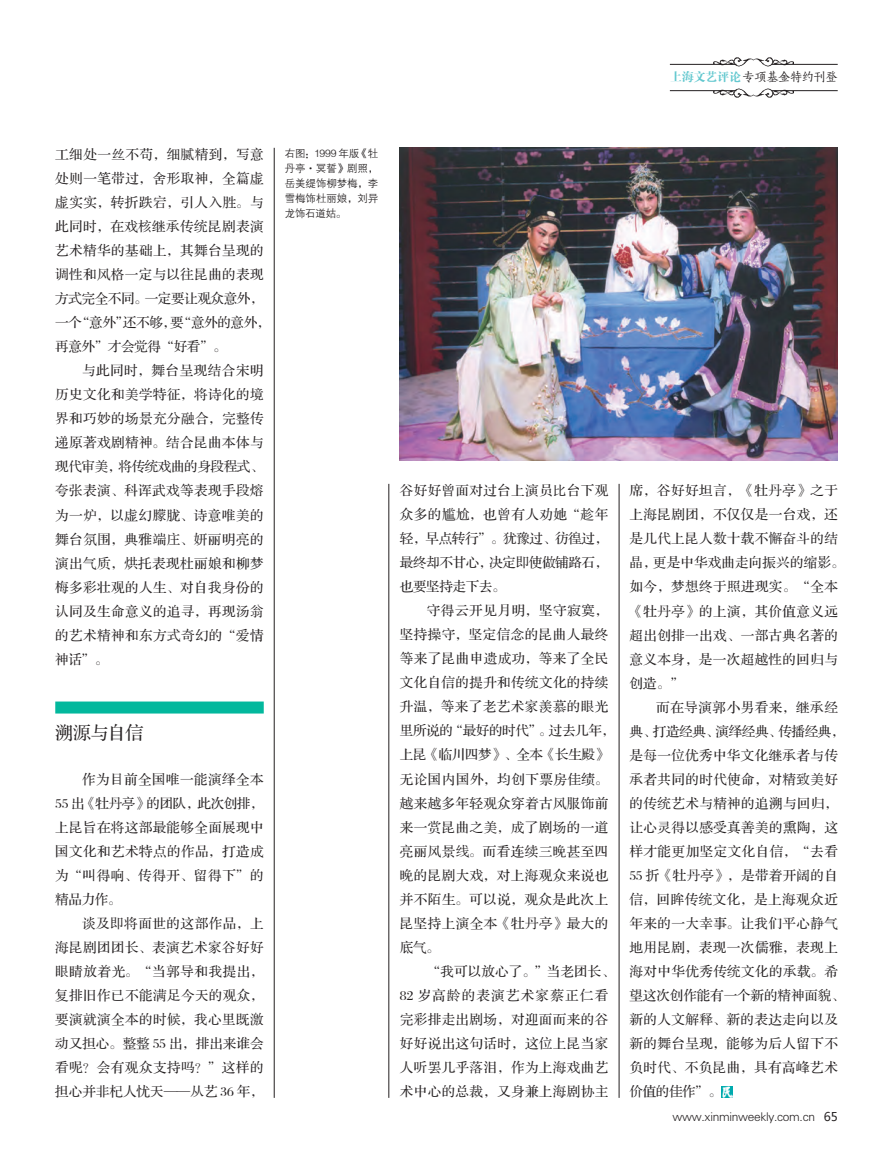
<style>
.page{position:relative;width:893px;height:1157px;background:#fff}
.page>*{position:absolute;margin:0;border:0;box-sizing:border-box;transform-origin:0 0}
.t1{font:18px "FZS3 K GBK1 0";letter-spacing:-.025em;color:#231f20}
.t2{font:13.5px "FZS3 JW GB1 0";letter-spacing:.035em;color:#231f20}
.t3{font:13.5px "FZS3 JW GB1 0";letter-spacing:-.025em;color:#231f20}
.t4{font:13.5px "FZS3 JW GB1 0";letter-spacing:.005em;color:#231f20}
.t5{font:13.5px "FZS3 JW GB1 0";letter-spacing:.015em;color:#231f20}
.t6{font:13.5px "FZS3 JW GB1 0";letter-spacing:-.005em;color:#231f20}
.t7{font:13.5px "FZS3 JW GB1 0";letter-spacing:.095em;color:#231f20}
.t8{font:12.15px "FZSKBXKJW GB1 0";letter-spacing:-.025em;color:#231f20}
.t9{font:12px "FZXH1 JW GB1 0";letter-spacing:-.025em;color:#231f20}
.t10{font:10.5px/15px "FZZDXJW GB1 0";letter-spacing:-.01em;color:#231f20;text-align:justify}
.s1{font-family:"FZDBSJW GB1 0";color:#63c8cf}
.s2{font-family:"Microsoft Ya Hei"}
</style>
<div class="page">
<img style="left:714px;top:57px;width:80px;height:10px">
<hr style="left:670px;top:64px;width:66px;height:1px;background:#231f20">
<hr style="left:771px;top:64px;width:67px;height:1px;background:#231f20">
<img style="left:714px;top:88px;width:80px;height:10px">
<hr style="left:670px;top:90px;width:66px;height:1px;background:#231f20">
<hr style="left:771px;top:90px;width:67px;height:1px;background:#231f20">
<hr style="left:389px;top:484px;width:1px;height:613px;background:#231f20">
<hr style="left:619px;top:484px;width:1px;height:613px;background:#231f20">
<hr style="left:274px;top:148px;width:1px;height:949px;background:#231f20">
<svg style="left:722px;top:1086px;width:11px;height:11px"></svg>
<div style="left:55px;top:701px;width:209px;height:12px;background:#03b89d"></div>
<img style="left:400px;top:148px;width:438px;height:312px">
<p class="t8" style="left:670px;top:71px;width:169px"><span class="s1">上海文艺评论</span>专项基金特约刊登</p>
<p class="t2" style="left:55px;top:148px;width:210px">工细处一丝不苟，细腻精到，写意</p>
<p class="t2" style="left:55px;top:172px;width:210px">处则一笔带过，舍形取神，全篇虚</p>
<p class="t2" style="left:55px;top:196px;width:210px">虚实实，转折跌宕，引人入胜。与</p>
<p class="t2" style="left:55px;top:220px;width:210px">此同时，在戏核继承传统昆剧表演</p>
<p class="t2" style="left:55px;top:244px;width:210px">艺术精华的基础上，其舞台呈现的</p>
<p class="t2" style="left:55px;top:268px;width:210px">调性和风格一定与以往昆曲的表现</p>
<p class="t3" style="left:55px;top:292px;width:210px">方式完全不同。一定要让观众意外，</p>
<p class="t3" style="left:55px;top:316px;width:217px">一个“意外”还不够，要“意外的意外，</p>
<p class="t3" style="left:55px;top:340px;width:173px">再意外”才会觉得“好看”。</p>
<p class="t2" style="left:82px;top:364px;width:183px">与此同时，舞台呈现结合宋明</p>
<p class="t2" style="left:55px;top:388px;width:210px">历史文化和美学特征，将诗化的境</p>
<p class="t2" style="left:55px;top:412px;width:210px">界和巧妙的场景充分融合，完整传</p>
<p class="t2" style="left:55px;top:436px;width:210px">递原著戏剧精神。结合昆曲本体与</p>
<p class="t3" style="left:55px;top:460px;width:210px">现代审美，将传统戏曲的身段程式、</p>
<p class="t2" style="left:55px;top:484px;width:210px">夸张表演、科诨武戏等表现手段熔</p>
<p class="t2" style="left:55px;top:508px;width:210px">为一炉，以虚幻朦胧、诗意唯美的</p>
<p class="t2" style="left:55px;top:532px;width:210px">舞台氛围，典雅端庄、妍丽明亮的</p>
<p class="t2" style="left:55px;top:556px;width:210px">演出气质，烘托表现杜丽娘和柳梦</p>
<p class="t2" style="left:55px;top:580px;width:210px">梅多彩壮观的人生、对自我身份的</p>
<p class="t2" style="left:55px;top:604px;width:210px">认同及生命意义的追寻，再现汤翁</p>
<p class="t2" style="left:55px;top:628px;width:210px">的艺术精神和东方式奇幻的“爱情</p>
<p class="t2" style="left:55px;top:652px;width:54px">神话”。</p>
<p class="t10" style="left:285px;top:146px;width:95px">右图：1999 年版《牡丹亭·冥誓》剧照，岳美缇饰柳梦梅，李雪梅饰杜丽娘，刘异龙饰石道姑。</p>
<p class="t1" style="left:55px;top:724px;width:90px">溯源与自信</p>
<p class="t2" style="left:82px;top:772px;width:183px">作为目前全国唯一能演绎全本</p>
<p class="t3" style="left:55px;top:796px;width:210px">55 出《牡丹亭》的团队，此次创排，</p>
<p class="t2" style="left:55px;top:820px;width:210px">上昆旨在将这部最能够全面展现中</p>
<p class="t2" style="left:55px;top:844px;width:210px">国文化和艺术特点的作品，打造成</p>
<p class="t2" style="left:55px;top:868px;width:210px">为“叫得响、传得开、留得下”的</p>
<p class="t2" style="left:55px;top:892px;width:68px">精品力作。</p>
<p class="t2" style="left:82px;top:916px;width:183px">谈及即将面世的这部作品，上</p>
<p class="t2" style="left:55px;top:940px;width:210px">海昆剧团团长、表演艺术家谷好好</p>
<p class="t2" style="left:55px;top:964px;width:210px">眼睛放着光。“当郭导和我提出，</p>
<p class="t2" style="left:55px;top:988px;width:210px">复排旧作已不能满足今天的观众，</p>
<p class="t2" style="left:55px;top:1012px;width:210px">要演就演全本的时候，我心里既激</p>
<p class="t4" style="left:55px;top:1036px;width:210px">动又担心。整整 55 出，排出来谁会</p>
<p class="t2" style="left:55px;top:1060px;width:210px">看呢？会有观众支持吗？”这样的</p>
<p class="t4" style="left:55px;top:1084px;width:210px">担心并非杞人忧天——从艺 36 年，</p>
<p class="t2" style="left:400px;top:484px;width:210px">谷好好曾面对过台上演员比台下观</p>
<p class="t2" style="left:400px;top:508px;width:210px">众多的尴尬，也曾有人劝她“趁年</p>
<p class="t3" style="left:400px;top:532px;width:210px">轻，早点转行”。犹豫过、彷徨过，</p>
<p class="t3" style="left:400px;top:556px;width:210px">最终却不甘心，决定即使做铺路石，</p>
<p class="t3" style="left:400px;top:580px;width:107px">也要坚持走下去。</p>
<p class="t2" style="left:427px;top:604px;width:183px">守得云开见月明，坚守寂寞，</p>
<p class="t2" style="left:400px;top:628px;width:210px">坚持操守，坚定信念的昆曲人最终</p>
<p class="t2" style="left:400px;top:652px;width:210px">等来了昆曲申遗成功，等来了全民</p>
<p class="t2" style="left:400px;top:676px;width:210px">文化自信的提升和传统文化的持续</p>
<p class="t2" style="left:400px;top:700px;width:210px">升温，等来了老艺术家羡慕的眼光</p>
<p class="t3" style="left:400px;top:724px;width:217px">里所说的“最好的时代”。过去几年，</p>
<p class="t3" style="left:400px;top:748px;width:210px">上昆《临川四梦》、全本《长生殿》</p>
<p class="t2" style="left:400px;top:772px;width:210px">无论国内国外，均创下票房佳绩。</p>
<p class="t2" style="left:400px;top:796px;width:210px">越来越多年轻观众穿着古风服饰前</p>
<p class="t2" style="left:400px;top:820px;width:210px">来一赏昆曲之美，成了剧场的一道</p>
<p class="t2" style="left:400px;top:844px;width:210px">亮丽风景线。而看连续三晚甚至四</p>
<p class="t2" style="left:400px;top:868px;width:210px">晚的昆剧大戏，对上海观众来说也</p>
<p class="t2" style="left:400px;top:892px;width:210px">并不陌生。可以说，观众是此次上</p>
<p class="t2" style="left:400px;top:916px;width:210px">昆坚持上演全本《牡丹亭》最大的</p>
<p class="t2" style="left:400px;top:940px;width:41px">底气。</p>
<p class="t5" style="left:427px;top:964px;width:190px">“我可以放心了。”当老团长、</p>
<p class="t7" style="left:400px;top:988px;width:210px">82 岁高龄的表演艺术家蔡正仁看</p>
<p class="t2" style="left:400px;top:1012px;width:210px">完彩排走出剧场，对迎面而来的谷</p>
<p class="t2" style="left:400px;top:1036px;width:210px">好好说出这句话时，这位上昆当家</p>
<p class="t2" style="left:400px;top:1060px;width:210px">人听罢几乎落泪，作为上海戏曲艺</p>
<p class="t2" style="left:400px;top:1084px;width:210px">术中心的总裁，又身兼上海剧协主</p>
<p class="t2" style="left:629px;top:484px;width:210px">席，谷好好坦言，《牡丹亭》之于</p>
<p class="t2" style="left:629px;top:508px;width:210px">上海昆剧团，不仅仅是一台戏，还</p>
<p class="t2" style="left:629px;top:532px;width:210px">是几代上昆人数十载不懈奋斗的结</p>
<p class="t5" style="left:629px;top:556px;width:217px">晶，更是中华戏曲走向振兴的缩影。</p>
<p class="t2" style="left:629px;top:580px;width:210px">如今，梦想终于照进现实。“全本</p>
<p class="t2" style="left:629px;top:604px;width:210px">《牡丹亭》的上演，其价值意义远</p>
<p class="t2" style="left:629px;top:628px;width:210px">超出创排一出戏、一部古典名著的</p>
<p class="t2" style="left:629px;top:652px;width:210px">意义本身，是一次超越性的回归与</p>
<p class="t2" style="left:629px;top:676px;width:56px">创造。”</p>
<p class="t2" style="left:656px;top:700px;width:183px">而在导演郭小男看来，继承经</p>
<p class="t3" style="left:629px;top:724px;width:217px">典、打造经典、演绎经典、传播经典，</p>
<p class="t2" style="left:629px;top:748px;width:210px">是每一位优秀中华文化继承者与传</p>
<p class="t2" style="left:629px;top:772px;width:210px">承者共同的时代使命，对精致美好</p>
<p class="t2" style="left:629px;top:796px;width:210px">的传统艺术与精神的追溯与回归，</p>
<p class="t2" style="left:629px;top:820px;width:210px">让心灵得以感受真善美的熏陶，这</p>
<p class="t2" style="left:629px;top:844px;width:210px">样才能更加坚定文化自信，“去看</p>
<p class="t2" style="left:629px;top:868px;width:210px">55 折《牡丹亭》，是带着开阔的自</p>
<p class="t2" style="left:629px;top:892px;width:210px">信，回眸传统文化，是上海观众近</p>
<p class="t2" style="left:629px;top:916px;width:210px">年来的一大幸事。让我们平心静气</p>
<p class="t2" style="left:629px;top:940px;width:210px">地用昆剧，表现一次儒雅，表现上</p>
<p class="t2" style="left:629px;top:964px;width:210px">海对中华优秀传统文化的承载。希</p>
<p class="t6" style="left:629px;top:988px;width:217px">望这次创作能有一个新的精神面貌、</p>
<p class="t2" style="left:629px;top:1012px;width:210px">新的人文解释、新的表达走向以及</p>
<p class="t2" style="left:629px;top:1036px;width:210px">新的舞台呈现，能够为后人留下不</p>
<p class="t2" style="left:629px;top:1060px;width:210px">负时代、不负昆曲，具有高峰艺术</p>
<p class="t2" style="left:629px;top:1084px;width:94px">价值的佳作”。</p>
<p class="t9" style="left:673px;top:1109px;width:167px">www.xinminweekly.com.cn <span class="s2">65</span></p>
</div>
